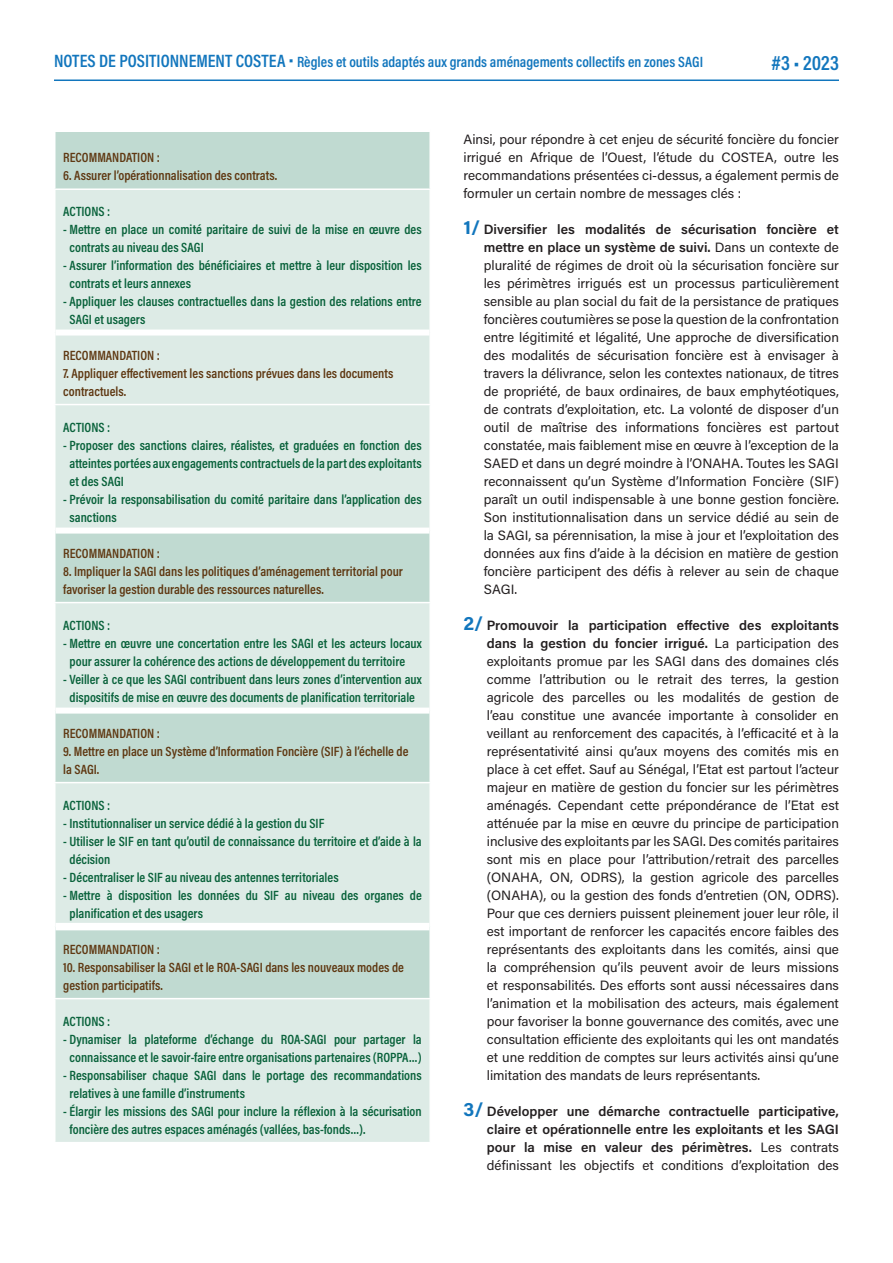
<style>
.page{position:relative;width:893px;height:1263px;background:#fff}
.page>*{position:absolute;margin:0;border:0;box-sizing:border-box;transform-origin:0 0}
.t1{font:600 21px "Acumin Pro Cond";color:#1276bd}
.t2{font:600 15px "Acumin Pro Cond";color:#1276bd}
.t3{font:13.5px/18px "Acumin Pro";color:#231f20;text-align:justify}
.t4{font:600 13.5px/18px "Acumin Pro Cond";color:#09623b}
.t5{font:600 13.5px/18px "Acumin Pro Cond";color:#5f3812}
.t6{font:600 13.5px/18px "Acumin Pro";color:#231f20;text-align:justify}
.s1{font-size:18px}
.s2{font-weight:700;font-size:19.5px;color:#1276bd}
.s3{font-weight:600}
.s4{font-weight:400}
</style>
<div class="page">
<div style="left:56px;top:132px;width:373px;height:56px;background:#c0dad1"></div>
<svg style="left:56px;top:190px;width:373px;height:952px;fill:#ddebe6"></svg>
<hr style="left:54px;top:404px;width:377px;height:1px;background:#fff">
<hr style="left:54px;top:602px;width:377px;height:1px;background:#fff">
<hr style="left:54px;top:782px;width:377px;height:1px;background:#fff">
<hr style="left:54px;top:998px;width:377px;height:1px;background:#fff">
<div style="left:56px;top:923px;width:373px;height:7px;background:#fff"></div>
<div style="left:56px;top:708px;width:373px;height:6px;background:#fff"></div>
<div style="left:56px;top:528px;width:373px;height:6px;background:#fff"></div>
<div style="left:56px;top:330px;width:373px;height:6px;background:#fff"></div>
<hr style="left:54px;top:80px;width:785px;height:1px;background:#1276bd">
<p class="t2" style="left:54px;top:52px;width:651px"><span class="s1">NOTES DE POSITIONNEMENT COSTEA •</span> Règles et outils adaptés aux grands aménagements collectifs en zones SAGI</p>
<h1 class="t1" style="left:771px;top:49px;width:69px">#3 • 2023</h1>
<p class="t5" style="left:63px;top:148px;width:98px">RECOMMANDATION :</p>
<p class="t5" style="left:63px;top:166px;width:215px">6. Assurer l’opérationnalisation des contrats.</p>
<p class="t4" style="left:63px;top:202px;width:49px">ACTIONS :</p>
<p class="t4" style="left:70px;top:220px;width:354px;text-indent:-6px">- Mettre en place un comité paritaire de suivi de la mise en œuvre des contrats au niveau des SAGI</p>
<p class="t4" style="left:70px;top:256px;width:354px;text-indent:-6px">- Assurer l’information des bénéficiaires et mettre à leur disposition les contrats et leurs annexes</p>
<p class="t4" style="left:70px;top:292px;width:354px;text-indent:-6px">- Appliquer les clauses contractuelles dans la gestion des relations entre<br>SAGI et usagers</p>
<p class="t5" style="left:63px;top:346px;width:98px">RECOMMANDATION :</p>
<p class="t5" style="left:63px;top:364px;width:332px">7. Appliquer effectivement les sanctions prévues dans les documents contractuels.</p>
<p class="t4" style="left:63px;top:418px;width:49px">ACTIONS :</p>
<p class="t4" style="left:70px;top:436px;width:354px;text-align:justify;text-indent:-6px">- Proposer des sanctions claires, réalistes, et graduées en fonction des atteintes portées aux engagements contractuels de la part des exploitants et des SAGI</p>
<p class="t4" style="left:70px;top:490px;width:354px;text-indent:-6px">- Prévoir la responsabilisation du comité paritaire dans l’application des sanctions</p>
<p class="t5" style="left:63px;top:544px;width:98px">RECOMMANDATION :</p>
<p class="t5" style="left:63px;top:562px;width:341px">8. Impliquer la SAGI dans les politiques d’aménagement territorial pour favoriser la gestion durable des ressources naturelles.</p>
<p class="t4" style="left:63px;top:616px;width:49px">ACTIONS :</p>
<p class="t4" style="left:70px;top:634px;width:354px;text-indent:-6px">- Mettre en œuvre une concertation entre les SAGI et les acteurs locaux pour assurer la cohérence des actions de développement du territoire</p>
<p class="t4" style="left:63px;top:670px;width:360px;text-align:center">- Veiller à ce que les SAGI contribuent dans leurs zones d’intervention aux dispositifs de mise en œuvre des documents de planification territoriale</p>
<p class="t5" style="left:63px;top:724px;width:98px">RECOMMANDATION :</p>
<p class="t5" style="left:63px;top:742px;width:347px">9. Mettre en place un Système d’Information Foncière (SIF) à l’échelle de la SAGI.</p>
<p class="t4" style="left:63px;top:796px;width:49px">ACTIONS :</p>
<p class="t4" style="left:63px;top:814px;width:263px">- Institutionnaliser un service dédié à la gestion du SIF</p>
<p class="t4" style="left:70px;top:832px;width:354px;text-indent:-6px">- Utiliser le SIF en tant qu’outil de connaissance du territoire et d’aide à la décision</p>
<p class="t4" style="left:63px;top:868px;width:277px">- Décentraliser le SIF au niveau des antennes territoriales</p>
<p class="t4" style="left:70px;top:886px;width:354px;text-indent:-6px">- Mettre à disposition les données du SIF au niveau des organes de planification et des usagers</p>
<p class="t5" style="left:63px;top:940px;width:98px">RECOMMANDATION :</p>
<p class="t5" style="left:63px;top:958px;width:342px">10. Responsabiliser la SAGI et le ROA-SAGI dans les nouveaux modes de gestion participatifs.</p>
<p class="t4" style="left:63px;top:1012px;width:49px">ACTIONS :</p>
<p class="t4" style="left:63px;top:1030px;width:360px;text-align:center">- Dynamiser la plateforme d’échange du ROA-SAGI pour partager la connaissance et le savoir-faire entre organisations partenaires (ROPPA…)</p>
<p class="t4" style="left:70px;top:1066px;width:354px;text-indent:-6px">- Responsabiliser chaque SAGI dans le portage des recommandations relatives à une famille d’instruments</p>
<p class="t4" style="left:70px;top:1102px;width:354px;text-indent:-6px">- Élargir les missions des SAGI pour inclure la réflexion à la sécurisation foncière des autres espaces aménagés (vallées, bas-fonds…).</p>
<p class="t3" style="left:463px;top:130px;width:377px">Ainsi, pour répondre à cet enjeu de sécurité foncière du foncier irrigué en Afrique de l’Ouest, l’étude du COSTEA, outre les recommandations présentées ci-dessus, a également permis de formuler un certain nombre de messages clés :</p>
<p class="t3" style="left:484px;top:220px;width:357px;text-indent:-20px"><span class="s2">1/</span> <span class="s3">Diversifier les modalités de sécurisation foncière et mettre en place un système de suivi.</span> Dans un contexte de pluralité de régimes de droit où la sécurisation foncière sur les périmètres irrigués est un processus particulièrement sensible au plan social du fait de la persistance de pratiques foncières coutumières se pose la question de la confrontation entre légitimité et légalité, Une approche de diversification des modalités de sécurisation foncière est à envisager à travers la délivrance, selon les contextes nationaux, de titres de propriété, de baux ordinaires, de baux emphytéotiques, de contrats d’exploitation, etc. La volonté de disposer d’un outil de maîtrise des informations foncières est partout constatée, mais faiblement mise en œuvre à l’exception de la SAED et dans un degré moindre à l’ONAHA. Toutes les SAGI reconnaissent qu’un Système d’Information Foncière (SIF) paraît un outil indispensable à une bonne gestion foncière.<br>Son institutionnalisation dans un service dédié au sein de la SAGI, sa pérennisation, la mise à jour et l’exploitation des données aux fins d’aide à la décision en matière de gestion foncière participent des défis à relever au sein de chaque SAGI.</p>
<p class="t3" style="left:487px;top:616px;width:354px;text-indent:-23px"><span class="s2">2/</span> <span class="s3">Promouvoir la participation effective des exploitants dans la gestion du foncier irrigué.</span> La participation des exploitants promue par les SAGI dans des domaines clés comme l’attribution ou le retrait des terres, la gestion agricole des parcelles ou les modalités de gestion de l’eau constitue une avancée importante à consolider en veillant au renforcement des capacités, à l’efficacité et à la représentativité ainsi qu’aux moyens des comités mis en place à cet effet. Sauf au Sénégal, l’Etat est partout l’acteur majeur en matière de gestion du foncier sur les périmètres aménagés. Cependant cette prépondérance de l’Etat est atténuée par la mise en œuvre du principe de participation inclusive des exploitants par les SAGI. Des comités paritaires sont mis en place pour l’attribution/retrait des parcelles (ONAHA, ON, ODRS), la gestion agricole des parcelles (ONAHA), ou la gestion des fonds d’entretien (ON, ODRS).<br>Pour que ces derniers puissent pleinement jouer leur rôle, il est important de renforcer les capacités encore faibles des représentants des exploitants dans les comités, ainsi que la compréhension qu’ils peuvent avoir de leurs missions et responsabilités. Des efforts sont aussi nécessaires dans l’animation et la mobilisation des acteurs, mais également pour favoriser la bonne gouvernance des comités, avec une consultation efficiente des exploitants qui les ont mandatés et une reddition de comptes sur leurs activités ainsi qu’une limitation des mandats de leurs représentants.</p>
<p class="t6" style="left:487px;top:1102px;width:354px;text-indent:-23px"><span class="s2">3/</span> Développer une démarche contractuelle participative, claire et opérationnelle entre les exploitants et les SAGI pour la mise en valeur des périmètres. <span class="s4">Les contrats définissant les objectifs et conditions d’exploitation des</span></p>
</div>
